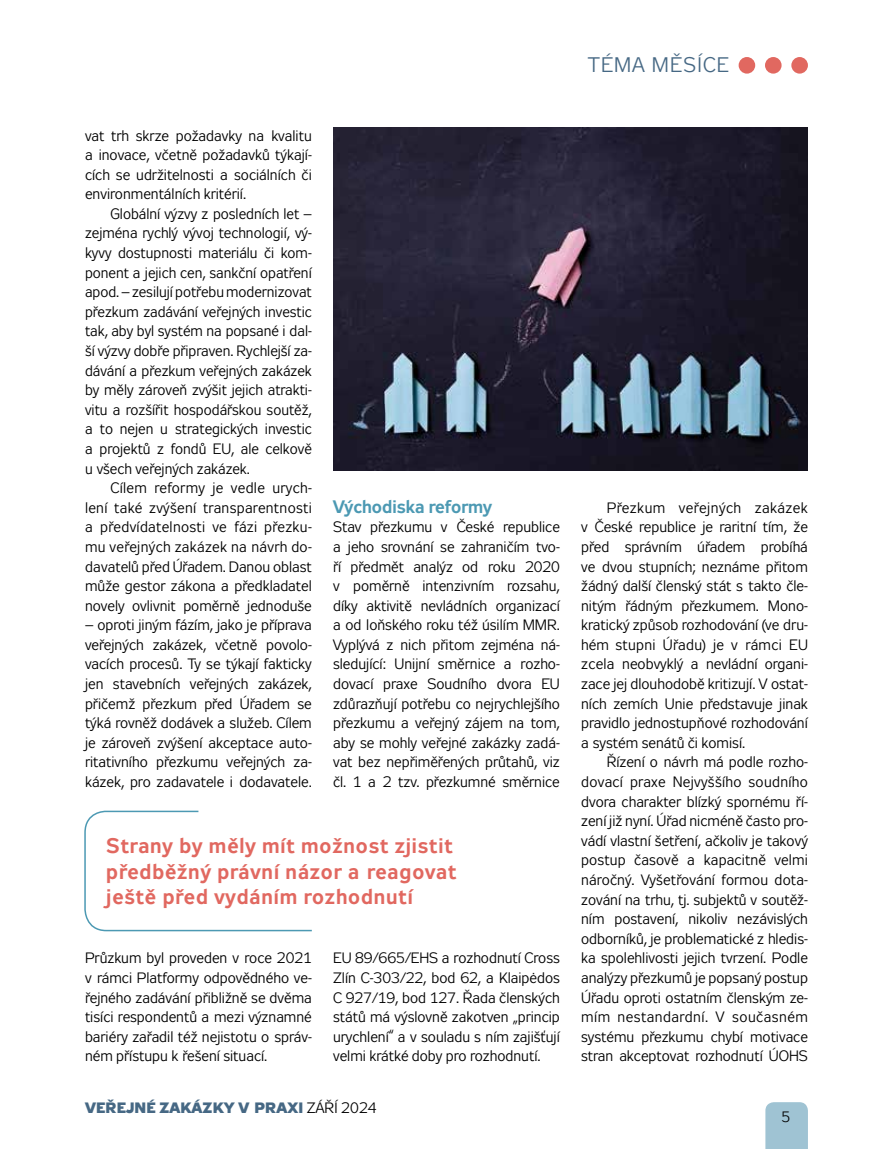
<style>
.page{position:relative;width:893px;height:1149px;background:#fff}
.page>*{position:absolute;margin:0;border:0;box-sizing:border-box;transform-origin:0 0}
.t1{font:700 21px/25.2px "Zeppelin 31";letter-spacing:.04em;color:#e16860}
.t2{font:21px "Zeppelin 31";letter-spacing:.06em;color:#466884}
.t3{font:700 18px "Zeppelin 31";color:#4c99b3}
.t4{font:15px/19.6px "Zeppelin 31";color:#000;text-align:justify}
.t5{font:700 15px "Zeppelin 33";letter-spacing:.01em;color:#466884}
.s1{font-family:"Zeppelin 31";font-weight:400;color:#000}
</style>
<div class="page">
<div style="left:765px;top:1102px;width:43px;height:46px;background:#9fc3d3"></div>
<div style="left:791px;top:57px;width:17px;height:17px;background:#e16860;border-radius:50%"></div>
<div style="left:765px;top:57px;width:17px;height:17px;background:#e16860;border-radius:50%"></div>
<div style="left:739px;top:57px;width:16px;height:17px;background:#e16860;border-radius:50%"></div>
<svg style="left:84px;top:810px;width:228px;height:121px"></svg>
<img style="left:333px;top:128px;width:475px;height:342px">
<h1 class="t2" style="left:588px;top:54px;width:142px">téma měsíce</h1>
<p class="t4" style="left:85px;top:126px;width:228px">vat trh skrze požadavky na kvalitu a inovace, včetně požadavků týkají&shy;cích se udržitelnosti a sociálních či environmentálních kritérií.</p>
<p class="t4" style="left:85px;top:204px;width:228px;text-indent:26px">Globální výzvy z posledních let – zejména rychlý vývoj technologií, vý&shy;kyvy dostupnosti materiálu či kom&shy;ponent a jejich cen, sankční opatření apod. – zesilují potřebu modernizovat přezkum zadávání veřejných investic tak, aby byl systém na popsané i dal&shy;ší výzvy dobře připraven. Rychlejší za&shy;dávání a přezkum veřejných zakázek by měly zároveň zvýšit jejich atrakti&shy;vitu a rozšířit hospodářskou soutěž, a to nejen u strategických investic a projektů z fondů EU, ale celkově u všech veřejných zakázek.</p>
<p class="t4" style="left:85px;top:478px;width:228px;text-indent:26px">Cílem reformy je vedle urych&shy;lení také zvýšení transparentnosti a předvídatelnosti ve fázi přezku&shy;mu veřejných zakázek na návrh do&shy;davatelů před Úřadem. Danou oblast může gestor zákona a předkladatel novely ovlivnit poměrně jednoduše</p>
<p class="t4" style="left:85px;top:615px;width:228px">– oproti jiným fázím, jako je příprava veřejných zakázek, včetně povolo&shy;vacích procesů. Ty se týkají fakticky jen stavebních veřejných zakázek, přičemž přezkum před Úřadem se týká rovněž dodávek a služeb. Cílem je zároveň zvýšení akceptace auto&shy;ritativního přezkumu veřejných za&shy;kázek, pro zadavatele i dodavatele.</p>
<p class="t3" style="left:333px;top:496px;width:161px">Východiska reformy</p>
<p class="t4" style="left:333px;top:517px;width:228px">Stav přezkumu v České republice a jeho srovnání se zahraničím tvo&shy;ří předmět analýz od roku 2020 v poměrně intenzivním rozsahu, díky aktivitě nevládních organizací a od loňského roku též úsilím MM R.<br>Vyplývá z nich přitom zejména ná&shy;sledující: Unijní směrnice a rozho&shy;dovací praxe Soudního dvora EU zdůrazňují potřebu co nejrychlejšího přezkumu a veřejný zájem na tom, aby se mohly veřejné zakázky zadá&shy;vat bez nepřiměřených průtahů, viz čl. 1 a 2 tzv. přezkumné směrnice</p>
<h1 class="t1" style="left:106px;top:835px;width:352px">Strany by měly mít možnost zjistit předběžný právní názor a reagovat ještě před vydáním rozhodnutí</h1>
<p class="t4" style="left:85px;top:948px;width:228px">Průzkum byl proveden v roce 2021 v rámci Platformy odpovědného ve&shy;řejného zadávání přibližně se dvěma tisíci respondentů a mezi významné bariéry zařadil též nejistotu o správ&shy;ném přístupu k řešení situací.</p>
<p class="t4" style="left:333px;top:948px;width:228px">EU 89/665/EHS a rozhodnutí Cross Zlín C-303/22, bod 62, a Klaipėdos C 927/19, bod 127. Řada členských států má výslovně zakotven „princip urychlení“ a v souladu s ním zajišťují velmi krátké doby pro rozhodnutí.</p>
<p class="t5" style="left:85px;top:1098px;width:293px">VEŘEJNÉ ZAKÁZKY V PRAXI <span class="s1">září 2024</span></p>
<p class="t4" style="left:581px;top:498px;width:228px;text-indent:26px">Přezkum veřejných zakázek v České republice je raritní tím, že před správním úřadem probíhá ve dvou stupních; neznáme přitom žádný další členský stát s takto čle&shy;nitým řádným přezkumem. Mono&shy;kratický způsob rozhodování (ve dru&shy;hém stupni Úřadu) je v rámci EU zcela neobvyklý a nevládní organi&shy;zace jej dlouhodobě kritizují. V ostat&shy;ních zemích Unie představuje jinak pravidlo jednostupňové rozhodování a systém senátů či komisí.</p>
<p class="t4" style="left:581px;top:752px;width:228px;text-indent:26px">Řízení o návrh má podle rozho&shy;dovací praxe Nejvyššího soudního dvora charakter blízký spornému ří&shy;zení již nyní. Úřad nicméně často pro&shy;vádí vlastní šetření, ačkoliv je takový postup časově a kapacitně velmi náročný. Vyšetřování formou dota&shy;zování na trhu, tj. subjektů v soutěž&shy;ním postavení, nikoliv nezávislých odborníků, je problematické z hledis&shy;ka spolehlivosti jejich tvrzení. Podle analýzy přezkumů je popsaný postup Úřadu oproti ostatním členským ze&shy;mím nestandardní. V současném systému přezkumu chybí motivace stran akceptovat rozhodnutí ÚOHS</p>
<p class="t4" style="left:782px;top:1106px;width:10px">5</p>
</div>
